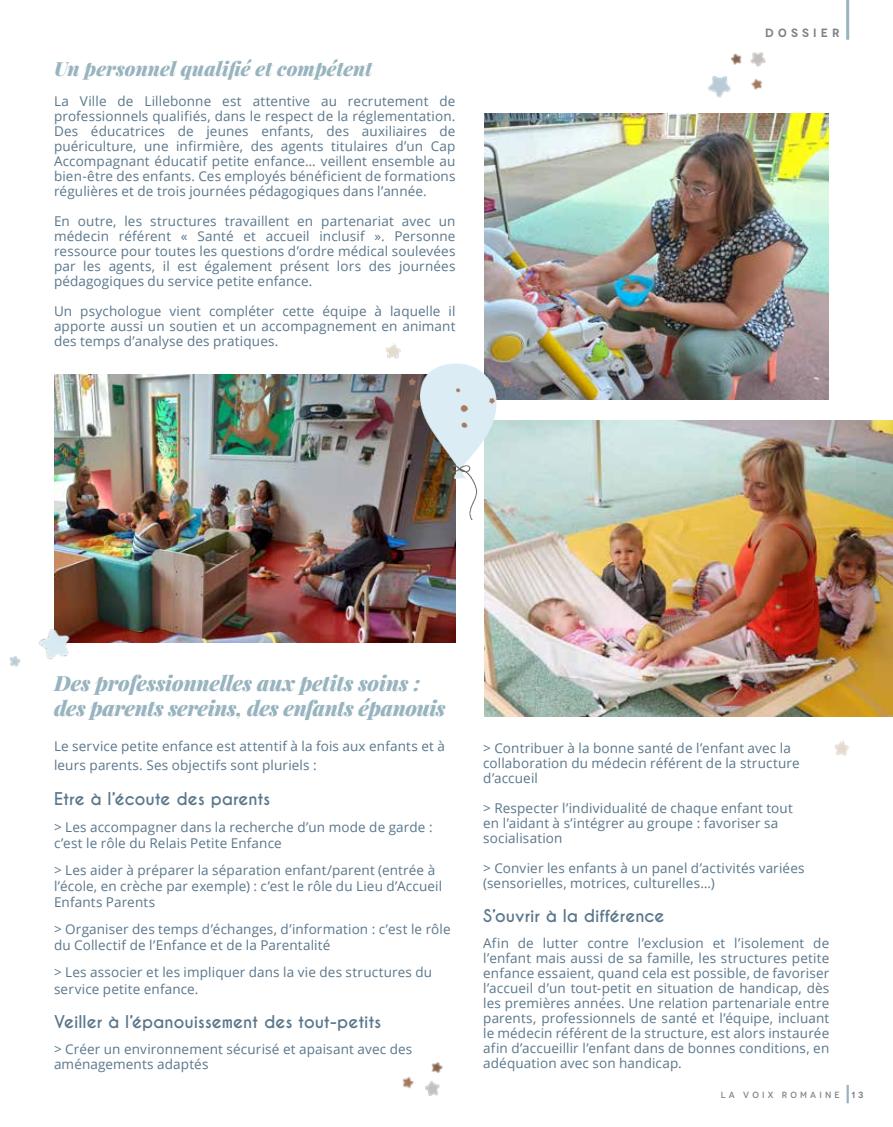
<style>
.page{position:relative;width:893px;height:1127px;background:#fff}
.page>*{position:absolute;margin:0;border:0;box-sizing:border-box;transform-origin:0 0}
.t1{font:italic 900 21px/25.2px "Playfair Display";letter-spacing:-.01em;color:#98b4bf}
.t2{font:italic 900 19.5px "Playfair Display";letter-spacing:.005em;color:#98b4bf}
.t3{font:700 16.5px "Caviar Dreams";letter-spacing:-.005em;color:#59768b}
.t4{font:13.5px/15px "Open Sans";letter-spacing:.01em;color:#59768b}
.t5{font:600 12px "Novecento";letter-spacing:.35em;color:#808285}
.t6{font:500 9px "Novecento";letter-spacing:.35em;color:#808285}
.t7{font:600 9px "Novecento";color:#808285}
</style>
<div class="page">
<img style="left:484px;top:421px;width:409px;height:295px">
<img style="left:54px;top:374px;width:401px;height:269px">
<img style="left:9px;top:619px;width:73px;height:48px">
<img style="left:730px;top:52px;width:36px;height:38px">
<img style="left:402px;top:1062px;width:41px;height:35px">
<hr style="left:846px;top:1085px;width:3px;height:18px;background:#98b4bf">
<hr style="left:846px;top:0;width:3px;height:40px;background:#98b4bf">
<img style="left:484px;top:113px;width:345px;height:287px">
<img style="left:380px;top:339px;width:164px;height:195px">
<img style="left:371px;top:339px;width:42px;height:44px">
<img style="left:835px;top:740px;width:14px;height:16px">
<img style="left:707px;top:65px;width:32px;height:33px">
<h2 class="t2" style="left:54px;top:53px;width:320px">Un personnel qualifié et compétent</h2>
<p class="t4" style="left:54px;top:93px;width:403px;text-align:justify">La Ville de Lillebonne est attentive au recrutement de professionnels qualifiés, dans le respect de la réglementation.<br>Des éducatrices de jeunes enfants, des auxiliaires de puériculture, une infirmière, des agents titulaires d’un Cap Accompagnant éducatif petite enfance… veillent ensemble au bien-être des enfants. Ces employés bénéficient de formations régulières et de trois journées pédagogiques dans l’année.</p>
<p class="t4" style="left:54px;top:213px;width:403px;text-align:justify">En outre, les structures travaillent en partenariat avec un médecin référent « Santé et accueil inclusif ». Personne ressource pour toutes les questions d’ordre médical soulevées par les agents, il est également présent lors des journées pédagogiques du service petite enfance.</p>
<p class="t4" style="left:54px;top:303px;width:403px;text-align:justify">Un psychologue vient compléter cette équipe à laquelle il apporte aussi un soutien et un accompagnement en animant des temps d’analyse des pratiques.</p>
<p class="t5" style="left:765px;top:25px;width:76px">DOSSIER</p>
<h1 class="t1" style="left:54px;top:668px;width:393px">Des professionnelles aux petits soins : des parents sereins, des enfants épanouis</h1>
<p class="t4" style="left:54px;top:735px;width:392px;line-height:19.8px">Le service petite enfance est attentif à la fois aux enfants et à leurs parents. Ses objectifs sont pluriels :</p>
<p class="t3" style="left:54px;top:788px;width:218px">Etre à l’écoute des parents</p>
<p class="t4" style="left:54px;top:818px;width:380px;line-height:16.2px">&gt; Les accompagner dans la recherche d’un mode de garde : c’est le rôle du Relais Petite Enfance</p>
<p class="t4" style="left:54px;top:861px;width:390px;line-height:16.2px">&gt; Les aider à préparer la séparation enfant/parent (entrée à l’école, en crèche par exemple) : c’est le rôle du Lieu d’Accueil<br>Enfants Parents</p>
<p class="t4" style="left:54px;top:921px;width:398px;line-height:16.2px">&gt; Organiser des temps d’échanges, d’information : c’est le rôle du Collectif de l’Enfance et de la Parentalité</p>
<p class="t4" style="left:54px;top:964px;width:380px;line-height:16.2px">&gt; Les associer et les impliquer dans la vie des structures du service petite enfance.</p>
<p class="t3" style="left:54px;top:1011px;width:329px">Veiller à l’épanouissement des tout-petits</p>
<p class="t4" style="left:54px;top:1041px;width:360px">&gt; Créer un environnement sécurisé et apaisant avec des aménagements adaptés</p>
<p class="t4" style="left:483px;top:740px;width:318px">&gt; Contribuer à la bonne santé de l’enfant avec la collaboration du médecin référent de la structure d’accueil</p>
<p class="t4" style="left:483px;top:800px;width:311px">&gt; Respecter l’individualité de chaque enfant tout en l’aidant à s’intégrer au groupe : favoriser sa socialisation</p>
<p class="t4" style="left:483px;top:860px;width:323px">&gt; Convier les enfants à un panel d’activités variées (sensorielles, motrices, culturelles…)</p>
<p class="t3" style="left:483px;top:906px;width:183px">S’ouvrir à la différence</p>
<p class="t4" style="left:483px;top:935px;width:348px;text-align:justify">Afin de lutter contre l’exclusion et l’isolement de l’enfant mais aussi de sa famille, les structures petite enfance essaient, quand cela est possible, de favoriser l’accueil d’un tout-petit en situation de handicap, dès les premières années. Une relation partenariale entre parents, professionnels de santé et l’équipe, incluant le médecin référent de la structure, est alors instaurée afin d’accueillir l’enfant dans de bonnes conditions, en adéquation avec son handicap.</p>
<p class="t6" style="left:721px;top:1089px;width:120px">LA VOIX ROMAINE</p>
<p class="t7" style="left:851px;top:1089px;width:13px">1 3</p>
</div>
